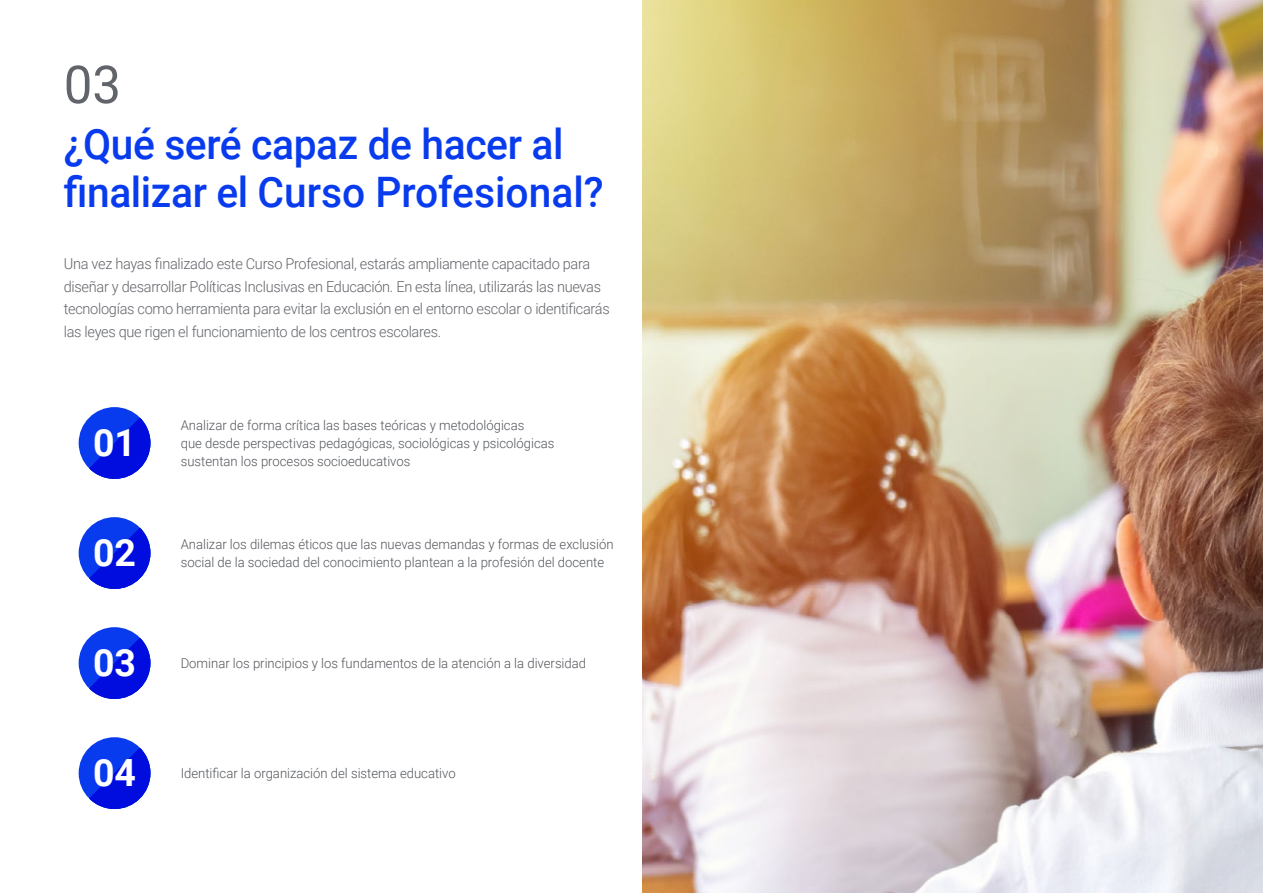
<style>
.page{position:relative;width:1263px;height:893px;background:#fff}
.page>*{position:absolute;margin:0;border:0;box-sizing:border-box;transform-origin:0 0}
.t1{font:52.5px "Roboto";color:#61646a}
.t2{font:500 42px/48px "Roboto";letter-spacing:-.01em;color:#083bee}
.t3{font:700 37.5px "Roboto";color:#fff}
.t4{font:300 15px/22.5px "Roboto";letter-spacing:-.02em;color:#61646a}
.t5{font:300 13.5px/18px "Roboto";color:#52555b}
</style>
<div class="page">
<div style="left:79px;top:517px;width:71px;height:72px;background:#083bee;border-radius:50%"></div>
<svg style="left:89px;top:528px;width:61px;height:61px"></svg>
<div style="left:79px;top:737px;width:71px;height:72px;background:#083bee;border-radius:50%"></div>
<svg style="left:89px;top:748px;width:61px;height:61px"></svg>
<div style="left:79px;top:627px;width:71px;height:72px;background:#083bee;border-radius:50%"></div>
<svg style="left:89px;top:638px;width:61px;height:61px"></svg>
<div style="left:79px;top:407px;width:71px;height:72px;background:#083bee;border-radius:50%"></div>
<svg style="left:89px;top:418px;width:61px;height:61px"></svg>
<img style="left:642px;top:0;width:621px;height:893px">
<h1 class="t1" style="left:64px;top:48px;width:59px">03</h1>
<h2 class="t2" style="left:64px;top:119px;width:541px">¿Qué seré capaz de hacer al finalizar el Curso Profesional?</h2>
<p class="t4" style="left:64px;top:252px;width:547px">Una vez hayas finalizado este Curso Profesional, estarás ampliamente capacitado para diseñar y desarrollar Políticas Inclusivas en Educación. En esta línea, utilizarás las nuevas tecnologías como herramienta para evitar la exclusión en el entorno escolar o identificarás las leyes que rigen el funcionamiento de los centros escolares.</p>
<h3 class="t3" style="left:93px;top:416px;width:45px">01</h3>
<p class="t5" style="left:181px;top:416px;width:375px">Analizar de forma crítica las bases teóricas y metodológicas<br>que desde perspectivas pedagógicas, sociológicas y psicológicas</p>
<p class="t5" style="left:181px;top:452px;width:231px">sustentan los procesos socioeducativos</p>
<h3 class="t3" style="left:93px;top:526px;width:45px">02</h3>
<p class="t5" style="left:181px;top:535px;width:434px">Analizar los dilemas éticos que las nuevas demandas y formas de exclusión social de la sociedad del conocimiento plantean a la profesión del docente</p>
<h3 class="t3" style="left:93px;top:636px;width:45px">03</h3>
<p class="t5" style="left:181px;top:654px;width:407px">Dominar los principios y los fundamentos de la atención a la diversidad</p>
<h3 class="t3" style="left:93px;top:746px;width:45px">04</h3>
<p class="t5" style="left:181px;top:764px;width:276px">Identificar la organización del sistema educativo</p>
</div>
